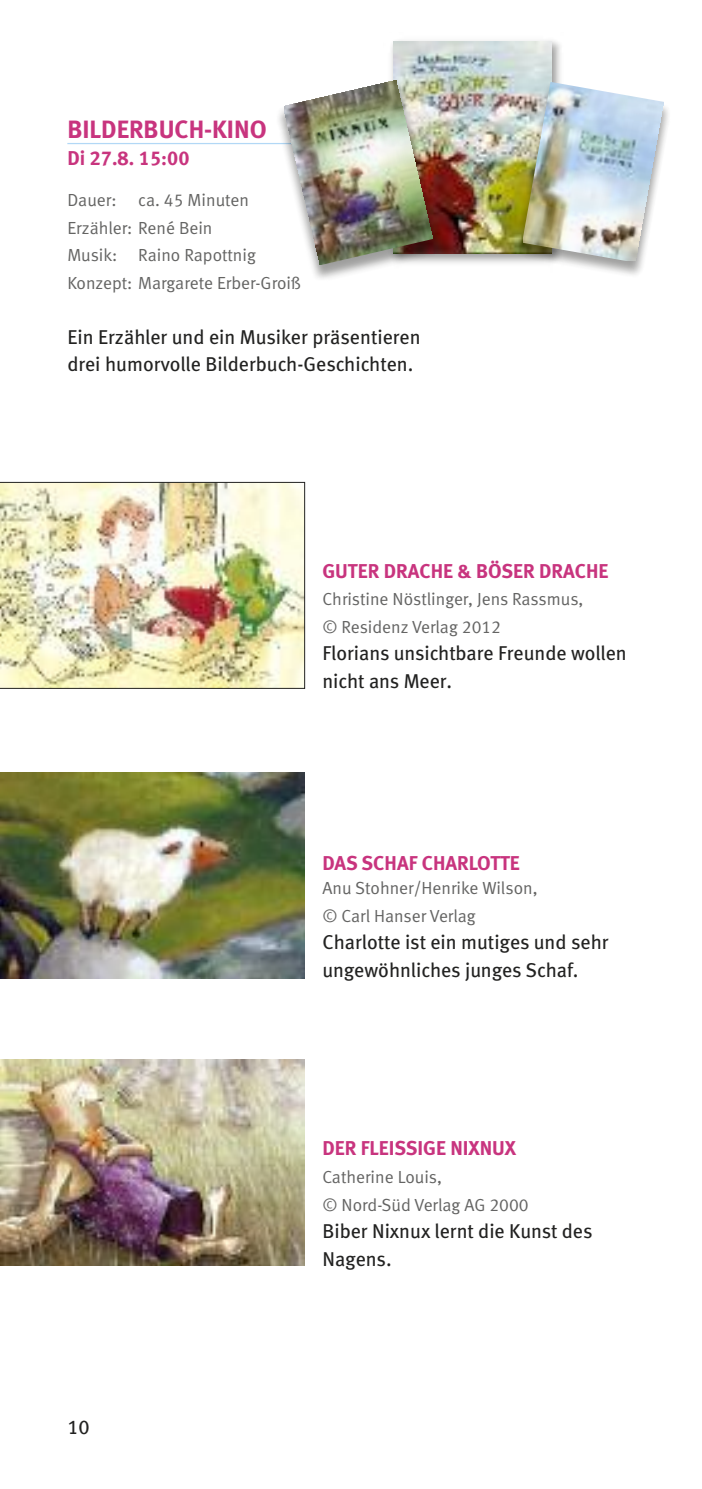
<style>
.page{position:relative;width:702px;height:1489px;background:#fff}
.page>*{position:absolute;margin:0;border:0;box-sizing:border-box;transform-origin:0 0}
.t1{font:25px "Meta Bold LF";color:#c8347e}
.t2{font:20px/27.5px "Meta Book LF";color:#222221}
.t3{font:20px "Meta Bold LF";color:#c8347e}
.t4{font:17.5px/27.5px "Meta Normal LF";color:#646463}
</style>
<div class="page">
<hr style="left:67px;top:143px;width:567px;height:1px;background:#b2d8f6">
<img style="left:0;top:1059px;width:305px;height:206px">
<img style="left:0;top:773px;width:305px;height:205px">
<img style="left:0;top:482px;width:305px;height:206px">
<img style="left:391px;top:40px;width:170px;height:223px">
<img style="left:393px;top:42px;width:158px;height:211px">
<img style="left:266px;top:67px;width:190px;height:212px">
<img style="left:284px;top:80px;width:148px;height:185px">
<img style="left:510px;top:71px;width:158px;height:204px">
<img style="left:522px;top:82px;width:141px;height:179px">
<h1 class="t1" style="left:67px;top:120px;width:201px">BILDERBUCH-KINO</h1>
<p class="t3" style="left:67px;top:151px;width:124px">Di 27.8. 15:00</p>
<p class="t4" style="left:67px;top:188px;width:235px">Dauer: ca. 45 Minuten<br>Erzähler: René Bein<br>Musik: Raino Rapottnig<br>Konzept: Margarete Erber-Groiß</p>
<p class="t2" style="left:67px;top:325px;width:355px">Ein Erzähler und ein Musiker präsentieren drei humorvolle Bilderbuch-Geschichten.</p>
<p class="t3" style="left:322px;top:563px;width:287px">GUTER DRACHE &amp; BÖSER DRACHE</p>
<p class="t4" style="left:322px;top:587px;width:262px">Christine Nöstlinger, Jens Rassmus, © Residenz Verlag 2012</p>
<p class="t2" style="left:322px;top:641px;width:306px">Florians unsichtbare Freunde wollen nicht ans Meer.</p>
<p class="t3" style="left:322px;top:855px;width:199px">DAS SCHAF CHARLOTTE</p>
<p class="t4" style="left:322px;top:875px;width:217px">Anu Stohner/Henrike Wilson, © Carl Hanser Verlag</p>
<p class="t2" style="left:322px;top:930px;width:288px">Charlotte ist ein mutiges und sehr ungewöhnliches junges Schaf.</p>
<p class="t2" style="left:67px;top:1414px;width:24px">10</p>
<p class="t3" style="left:322px;top:1140px;width:195px">DER FLEISSIGE NIXNUX</p>
<p class="t4" style="left:322px;top:1164px;width:208px">Catherine Louis,<br>© Nord-Süd Verlag AG 2000</p>
<p class="t2" style="left:322px;top:1219px;width:271px">Biber Nixnux lernt die Kunst des<br>Nagens.</p>
</div>
